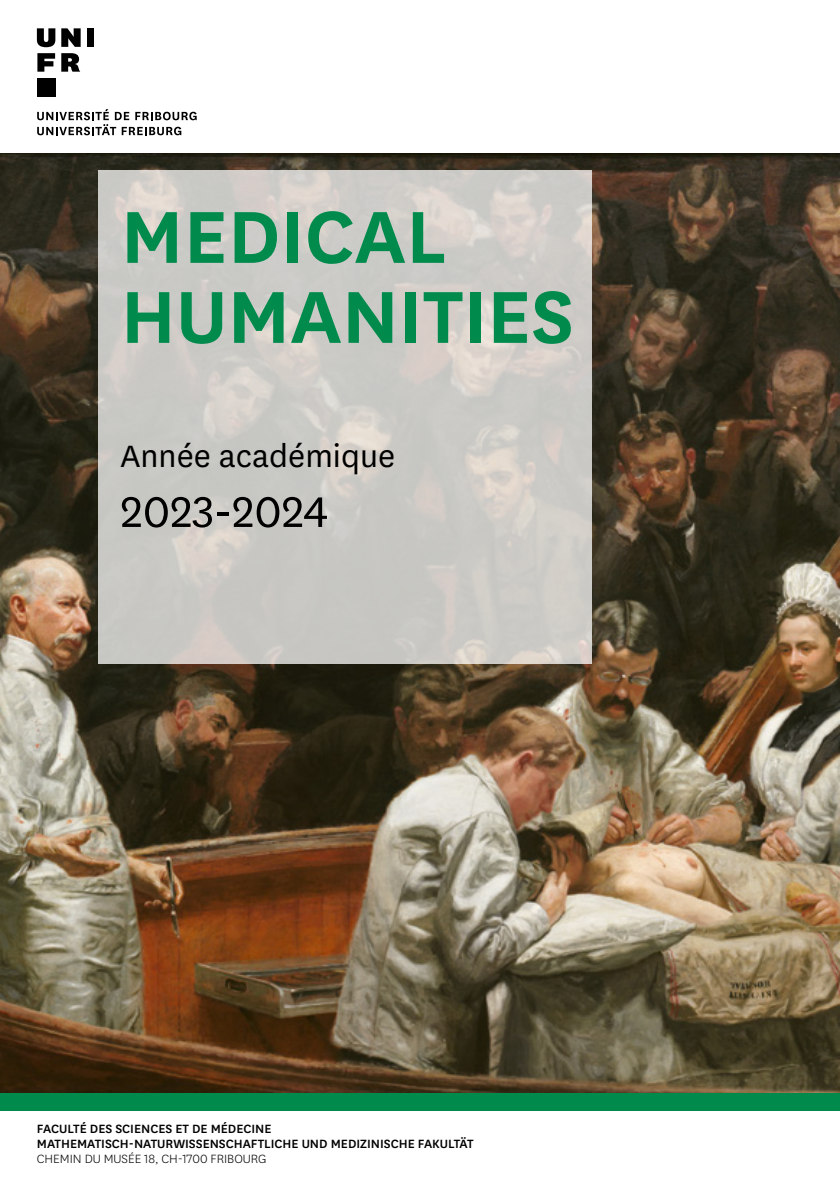
<style>
.page{position:relative;width:840px;height:1191px;background:#fff}
.page>*{position:absolute;margin:0;border:0;box-sizing:border-box;transform-origin:0 0}
.t1{font:600 86px/80px "National Uni Fr";color:#008b4d}
.t2{font:50px "National Uni Fr";color:#000}
.t3{font:36px "National Uni Fr";color:#000}
.t4{font:500 14px/15px "National Uni Fr";color:#000}
.t5{font:300 14px "National Uni Fr";color:#000}
</style>
<div class="page">
<img style="left:0;top:153px;width:839px;height:940px">
<div style="left:0;top:1093px;width:839px;height:17px;background:#008b4d"></div>
<svg style="left:98px;top:170px;width:493px;height:493px;background:#cdcbc6"></svg>
<svg style="left:37px;top:109px;width:159px;height:26px"></svg>
<svg style="left:37px;top:28px;width:18px;height:19px"></svg>
<svg style="left:61px;top:28px;width:20px;height:19px"></svg>
<div style="left:87px;top:28px;width:7px;height:19px;background:#000"></div>
<svg style="left:37px;top:53px;width:18px;height:19px"></svg>
<div style="left:37px;top:78px;width:18px;height:18px;background:#000"></div>
<svg style="left:61px;top:53px;width:19px;height:19px"></svg>
<h1 class="t1" style="left:120px;top:191px;width:455px">MEDICAL<br>HUMANITIES</h1>
<h3 class="t3" style="left:120px;top:432px;width:276px">Année académique</h3>
<h2 class="t2" style="left:120px;top:479px;width:209px">2023-2024</h2>
<p class="t4" style="left:37px;top:1120px;width:438px">FACULTÉ DES SCIENCES ET DE MÉDECINE<br>MATHEMATISCH-NATURWISSENSCHAFTLICHE UND MEDIZINISCHE FAKULTÄT</p>
<p class="t5" style="left:37px;top:1149px;width:231px">CHEMIN DU MUSÉE 18, CH-1700 FRIBOURG</p>
</div>
